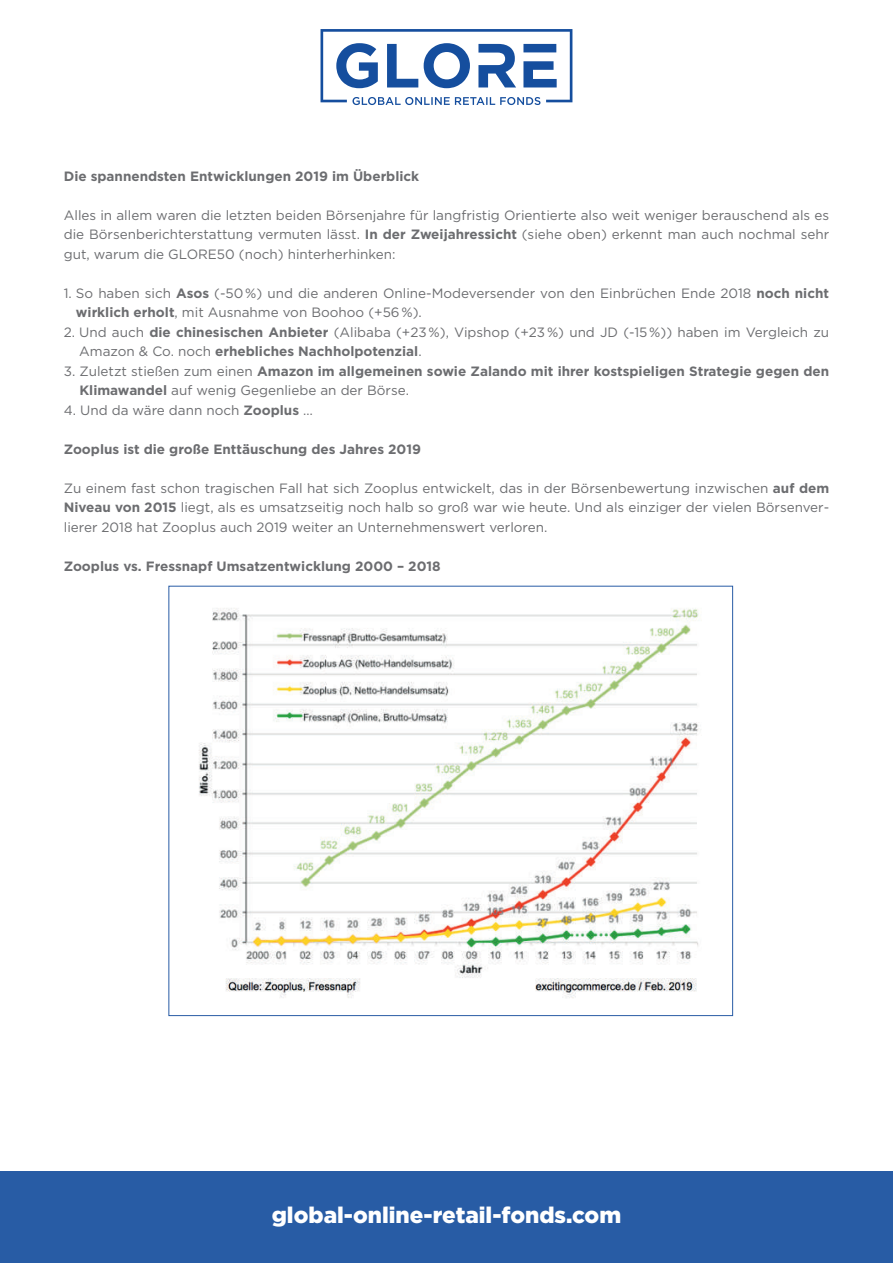
<style>
.page{position:relative;width:893px;height:1263px;background:#fff}
.page>*{position:absolute;margin:0;border:0;box-sizing:border-box;transform-origin:0 0}
.t1{font:900 22.5px "Gotham";color:#fff}
.t2{font:13.5px/19.5px "Gotham";color:#6c6d70;text-align:justify}
.t3{font:700 13.5px/19.5px "Gotham";color:#6c6d70}
.s1{font-weight:700}
.s2{font-weight:400}
</style>
<div class="page">
<div style="left:0;top:1171px;width:893px;height:92px;background:#285ca5"></div>
<svg style="left:320px;top:29px;width:252px;height:76px"></svg>
<img style="left:199px;top:608px;width:500px;height:390px">
<p class="t3" style="left:64px;top:166px;width:357px">Die spannendsten Entwicklungen 2019 im Überblick</p>
<p class="t2" style="left:64px;top:205px;width:767px">Alles in allem waren die letzten beiden Börsenjahre für langfristig Orientierte also weit weniger berauschend als es die Börsenberichterstattung vermuten lässt. <span class="s1">In der Zweijahressicht</span> (siehe oben) erkennt man auch nochmal sehr gut, warum die GLORE50 (noch) hinterherhinken:</p>
<p class="t2" style="left:76px;top:283px;width:755px;text-indent:-12px">1. So haben sich <span class="s1">Asos</span> (-50 %) und die anderen Online-Modeversender von den Einbrüchen Ende 2018 <span class="s1">noch nicht wirklich erholt</span>, mit Ausnahme von Boohoo (+56 %).</p>
<p class="t2" style="left:79px;top:322px;width:751px;text-indent:-15px">2. Und auch <span class="s1">die chinesischen Anbieter</span> (Alibaba (+23 %), Vipshop (+23 %) und JD (-15 %)) haben im Vergleich zu<br>Amazon &amp; Co. noch <span class="s1">erhebliches Nachholpotenzial</span>.</p>
<p class="t3" style="left:79px;top:361px;width:751px;text-indent:-16px"><span class="s2">3. Zuletzt stießen zum einen</span> Amazon im allgemeinen sowie Zalando mit ihrer kostspieligen Strategie gegen den<br>Klimawandel <span class="s2">auf wenig Gegenliebe an der Börse.</span></p>
<p class="t2" style="left:64px;top:400px;width:251px">4. Und da wäre dann noch <span class="s1">Zooplus</span> …</p>
<p class="t3" style="left:64px;top:439px;width:359px">Zooplus ist die große Enttäuschung des Jahres 2019</p>
<p class="t2" style="left:64px;top:478px;width:767px">Zu einem fast schon tragischen Fall hat sich Zooplus entwickelt, das in der Börsenbewertung inzwischen <span class="s1">auf dem Niveau von 2015</span> liegt, als es umsatzseitig noch halb so groß war wie heute. Und als einziger der vielen Börsenver&shy;lierer 2018 hat Zooplus auch 2019 weiter an Unternehmenswert verloren.</p>
<p class="t3" style="left:64px;top:556px;width:378px">Zooplus vs. Fressnapf Umsatzentwicklung 2000 – 2018</p>
<h1 class="t1" style="left:272px;top:1199px;width:351px">global-online-retail-fonds.com</h1>
</div>
